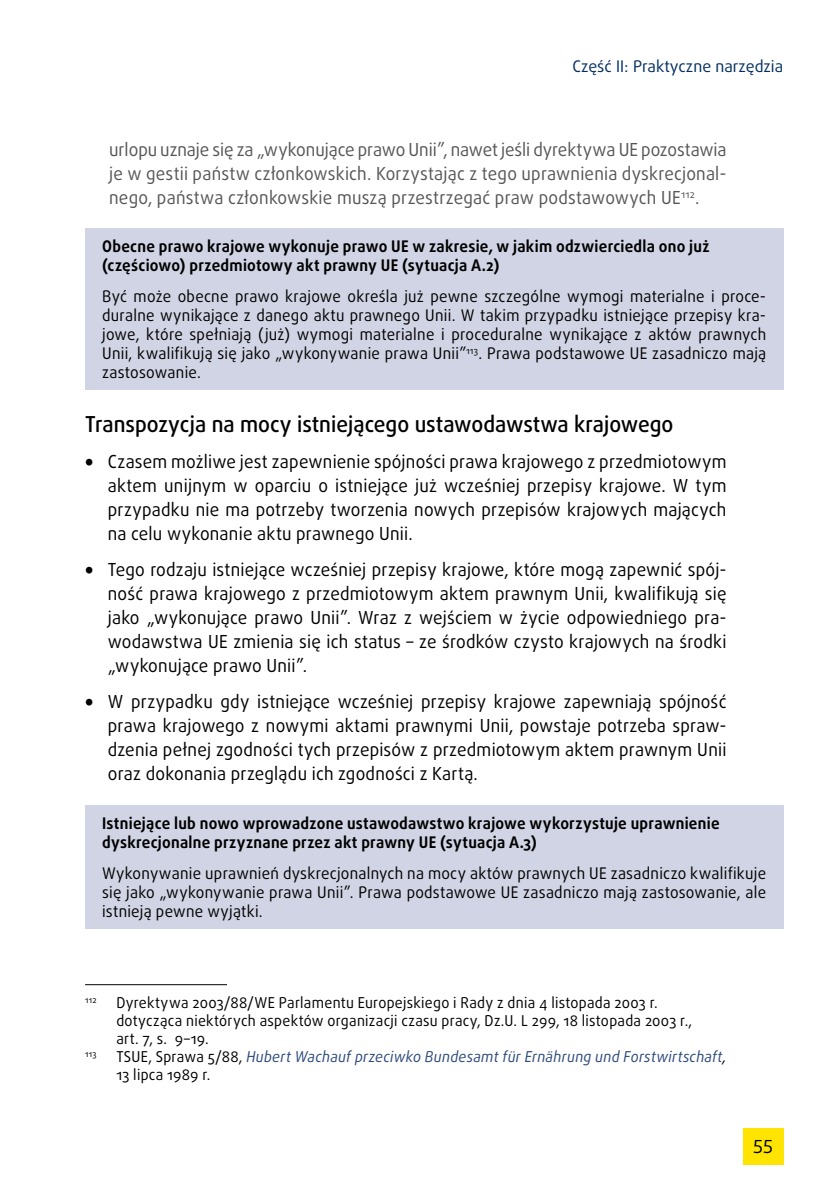
<style>
.page{position:relative;width:840px;height:1191px;background:#fff}
.page>*{position:absolute;margin:0;border:0;box-sizing:border-box;transform-origin:0 0}
.title_small{font:500 22px "Daxline Pro";color:#000;scale:.95 1}
.t1{font:18px/24px "Daxline Pro";letter-spacing:.015em;color:#000;text-align:justify;scale:.95 1}
.Example_text{font:18px/24px "Daxline Pro";letter-spacing:.01em;color:#565656;text-align:justify;scale:.95 1}
.t2{font:18px "Daxline Pro";letter-spacing:.015em;color:#000}
.FRA_ACTIVITY_body{font:16px/19.2px "Daxline Pro";letter-spacing:.015em;color:#000;text-align:justify;scale:.95 1}
.FRA_ACTIVITY_body-2{font:700 16px/19.2px "Daxline Pro";letter-spacing:.015em;color:#000;scale:.95 1}
.t3{font:16px "Daxline Pro";color:#002d5f}
.footnote{font:15px/18px "Daxline Pro";letter-spacing:.02em;color:#000;scale:.95 1}
.footnote-2{font:italic 15px/18px "Daxline Pro";letter-spacing:.02em;color:#2b497a;scale:.95 1}
.footnote-3{font:8.8px "Daxline Pro";color:#000;scale:.95 1}
.s1{font-weight:900}
.s2{font-style:normal;color:#000}
.s3{color:#000}
</style>
<div class="page">
<div style="left:742px;top:1128px;width:40px;height:36px;background:#ffe400"></div>
<hr style="left:85px;top:984px;width:142px;height:1px;background:#000">
<div style="left:85px;top:228px;width:697px;height:162px;background:#d1d4e4"></div>
<div style="left:85px;top:805px;width:697px;height:123px;background:#d1d4e4"></div>
<p class="t3" style="left:572px;top:56px;width:212px">Część II: Praktyczne narzędzia</p>
<p class="Example_text" style="left:109px;top:138px;width:651px">urlopu uznaje się za „wykonujące prawo Unii”, nawet jeśli dyrektywa UE pozostawia je w gestii państw członkowskich. Korzystając z tego uprawnienia dyskrecjonal&shy;nego, państwa członkowskie muszą przestrzegać praw podstawowych UE<sup>112</sup>.</p>
<p class="FRA_ACTIVITY_body-2" style="left:102px;top:236px;width:640px">Obecne prawo krajowe wykonuje prawo UE w zakresie, w jakim odzwierciedla ono już (częściowo) przedmiotowy akt prawny UE (sytuacja A.2)</p>
<p class="FRA_ACTIVITY_body" style="left:102px;top:286px;width:700px">Być może obecne prawo krajowe określa już pewne szczególne wymogi materialne i proce&shy;duralne wynikające z danego aktu prawnego Unii. W takim przypadku istniejące przepisy kra&shy;jowe, które spełniają (już) wymogi materialne i proceduralne wynikające z aktów prawnych Unii, kwalifikują się jako „wykonywanie prawa Unii”<sup>113</sup>. Prawa podstawowe UE zasadniczo mają zastosowanie.</p>
<p class="title_small" style="left:85px;top:410px;width:620px">Transpozycja na mocy istniejącego ustawodawstwa krajowego</p>
<p class="t1" style="left:108px;top:450px;width:652px;text-indent:-23px"><span class="s1">•</span> Czasem możliwe jest zapewnienie spójności prawa krajowego z przedmiotowym aktem unijnym w oparciu o istniejące już wcześniej przepisy krajowe. W tym przypadku nie ma potrzeby tworzenia nowych przepisów krajowych mających na celu wykonanie aktu prawnego Unii.</p>
<p class="t1" style="left:108px;top:558px;width:652px;text-indent:-23px"><span class="s1">•</span> Tego rodzaju istniejące wcześniej przepisy krajowe, które mogą zapewnić spój&shy;ność prawa krajowego z przedmiotowym aktem prawnym Unii, kwalifikują się jako „wykonujące prawo Unii”. Wraz z wejściem w życie odpowiedniego pra&shy;wodawstwa UE zmienia się ich status – ze środków czysto krajowych na środki „wykonujące prawo Unii”.</p>
<p class="t1" style="left:108px;top:690px;width:652px;text-indent:-23px"><span class="s1">•</span> W przypadku gdy istniejące wcześniej przepisy krajowe zapewniają spójność prawa krajowego z nowymi aktami prawnymi Unii, powstaje potrzeba spraw&shy;dzenia pełnej zgodności tych przepisów z przedmiotowym aktem prawnym Unii oraz dokonania przeglądu ich zgodności z Kartą.</p>
<p class="FRA_ACTIVITY_body-2" style="left:102px;top:813px;width:651px">Istniejące lub nowo wprowadzone ustawodawstwo krajowe wykorzystuje uprawnienie dyskrecjonalne przyznane przez akt prawny UE (sytuacja A.3)</p>
<p class="FRA_ACTIVITY_body" style="left:102px;top:863px;width:700px">Wykonywanie uprawnień dyskrecjonalnych na mocy aktów prawnych UE zasadniczo kwalifikuje się jako „wykonywanie prawa Unii”. Prawa podstawowe UE zasadniczo mają zastosowanie, ale istnieją pewne wyjątki.</p>
<p class="footnote-3" style="left:85px;top:994px;width:14px">112</p>
<p class="footnote" style="left:116px;top:994px;width:607px">Dyrektywa 2003/88/WE Parlamentu Europejskiego i Rady z dnia 4 listopada 2003 r. dotycząca niektórych aspektów organizacji czasu pracy, Dz.U. L 299, 18 listopada 2003 r., art. 7, s. 9–19.</p>
<p class="footnote-3" style="left:85px;top:1048px;width:13px">113</p>
<p class="footnote-2" style="left:116px;top:1048px;width:643px"><span class="s2">TSUE, Sprawa 5/88,</span> Hubert Wachauf przeciwko Bundesamt für Ernährung und Forstwirtschaft<span class="s3">,<br></span><span class="s2">13 lipca 1989 r.</span></p>
<p class="t2" style="left:752px;top:1135px;width:22px">55</p>
</div>
